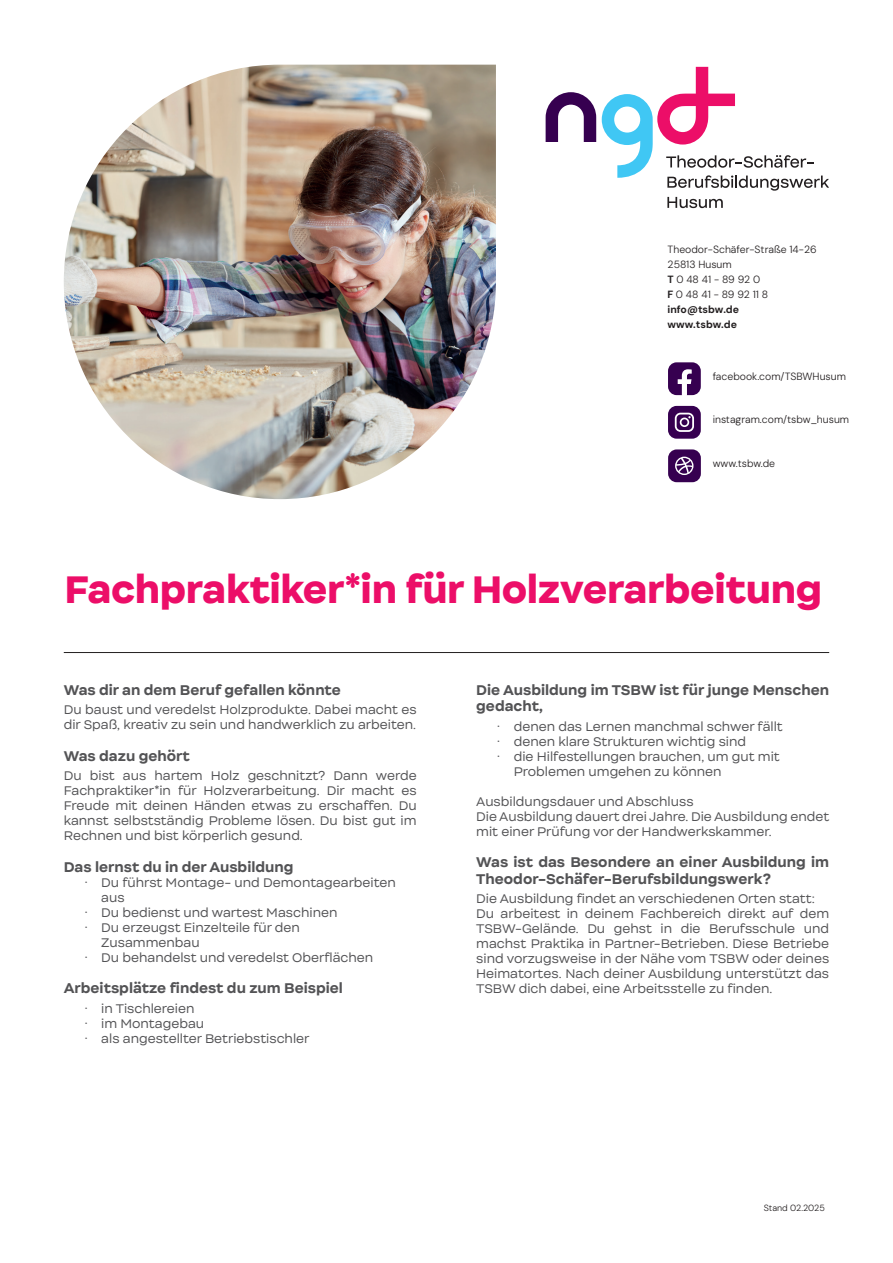
<style>
.page{position:relative;width:893px;height:1263px;background:#fff}
.page>*{position:absolute;margin:0;border:0;box-sizing:border-box;transform-origin:0 0}
.t1{font:900 36.75px "Internacional";letter-spacing:-.01em;color:#ec0e68}
.t2{font:700 13.5px/16.5px "Internacional";color:#535355}
.t3{font:300 12px/15px "Internacional";color:#535355}
.t4{font:300 10.5px/15px "DM Sans";color:#231f20}
.t5{font:300 9px "DM Sans";color:#231f20}
.s1{font-weight:700}
</style>
<div class="page">
<svg style="left:546px;top:92px;width:50px;height:50px"></svg>
<svg style="left:602px;top:67px;width:227px;height:124px"></svg>
<svg style="left:667px;top:197px;width:56px;height:11px"></svg>
<div style="left:668px;top:406px;width:33px;height:33px;background:#360050;border-radius:9px"></div>
<svg style="left:675px;top:413px;width:19px;height:19px"></svg>
<svg style="left:668px;top:362px;width:33px;height:33px"></svg>
<div style="left:668px;top:449px;width:33px;height:33px;background:#360050;border-radius:9px"></div>
<svg style="left:675px;top:457px;width:18px;height:18px"></svg>
<hr style="left:64px;top:652px;width:765px;height:1px;background:#231f20">
<img style="left:64px;top:65px;width:432px;height:434px">
<p class="t4" style="left:668px;top:242px;width:151px">Theodor-Schäfer-Straße 14-26<br>25813 Husum<br><span class="s1">T</span> 0 48 41 - 89 92 0<br><span class="s1">F</span> 0 48 41 - 89 92 11 8 <span class="s1">info@tsbw.de<br>www.tsbw.de</span></p>
<p class="t4" style="left:713px;top:368px;width:135px">facebook.com/TSBWHusum</p>
<p class="t4" style="left:713px;top:412px;width:138px">instagram.com/tsbw_husum</p>
<p class="t4" style="left:713px;top:456px;width:64px">www.tsbw.de</p>
<h1 class="t1" style="left:64px;top:565px;width:759px">Fachpraktiker*in für Holzverarbeitung</h1>
<p class="t2" style="left:64px;top:681px;width:279px">Was dir an dem Beruf gefallen könnte</p>
<p class="t3" style="left:64px;top:702px;width:354px">Du baust und veredelst Holzprodukte. Dabei macht es dir Spaß, kreativ zu sein und handwerklich zu arbeiten.</p>
<p class="t2" style="left:64px;top:747px;width:128px">Was dazu gehört</p>
<p class="t3" style="left:64px;top:768px;width:354px;text-align:justify">Du bist aus hartem Holz geschnitzt? Dann werde Fachpraktiker*in für Holzverarbeitung. Dir macht es Freude mit deinen Händen etwas zu erschaffen. Du kannst selbstständig Probleme lösen. Du bist gut im Rechnen und bist körperlich gesund.</p>
<p class="t2" style="left:64px;top:858px;width:231px">Das lernst du in der Ausbildung</p>
<p class="t3" style="left:85px;top:875px;width:312px">· Du führst Montage- und Demontagearbeiten</p>
<p class="t3" style="left:101px;top:890px;width:25px">aus</p>
<p class="t3" style="left:85px;top:905px;width:254px">· Du bedienst und wartest Maschinen</p>
<p class="t3" style="left:85px;top:920px;width:216px">· Du erzeugst Einzelteile für den</p>
<p class="t3" style="left:101px;top:935px;width:100px">Zusammenbau</p>
<p class="t3" style="left:85px;top:950px;width:290px">· Du behandelst und veredelst Oberflächen</p>
<p class="t2" style="left:64px;top:980px;width:281px">Arbeitsplätze findest du zum Beispiel</p>
<p class="t3" style="left:85px;top:1001px;width:226px">· in Tischlereien<br>· im Montagebau<br>· als angestellter Betriebstischler</p>
<p class="t2" style="left:476px;top:681px;width:354px">Die Ausbildung im TSBW ist für junge Menschen gedacht,</p>
<p class="t3" style="left:497px;top:719px;width:287px">· denen das Lernen manchmal schwer fällt</p>
<p class="t3" style="left:497px;top:734px;width:250px">· denen klare Strukturen wichtig sind</p>
<p class="t3" style="left:497px;top:749px;width:284px">· die Hilfestellungen brauchen, um gut mit</p>
<p class="t3" style="left:514px;top:764px;width:209px">Problemen umgehen zu können</p>
<p class="t3" style="left:476px;top:794px;width:354px">Ausbildungsdauer und Abschluss<br>Die Ausbildung dauert drei Jahre. Die Ausbildung endet mit einer Prüfung vor der Handwerkskammer.</p>
<p class="t2" style="left:476px;top:854px;width:354px">Was ist das Besondere an einer Ausbildung im<br>Theodor-Schäfer-Berufsbildungswerk?</p>
<p class="t3" style="left:476px;top:891px;width:354px">Die Ausbildung findet an verschiedenen Orten statt:<br>Du arbeitest in deinem Fachbereich direkt auf dem TSBW-Gelände. Du gehst in die Berufsschule und machst Praktika in Partner-Betrieben. Diese Betriebe sind vorzugsweise in der Nähe vom TSBW oder deines Heimatortes. Nach deiner Ausbildung unterstützt das TSBW dich dabei, eine Arbeitsstelle zu finden.</p>
<p class="t5" style="left:764px;top:1202px;width:63px">Stand 02.2025</p>
</div>
